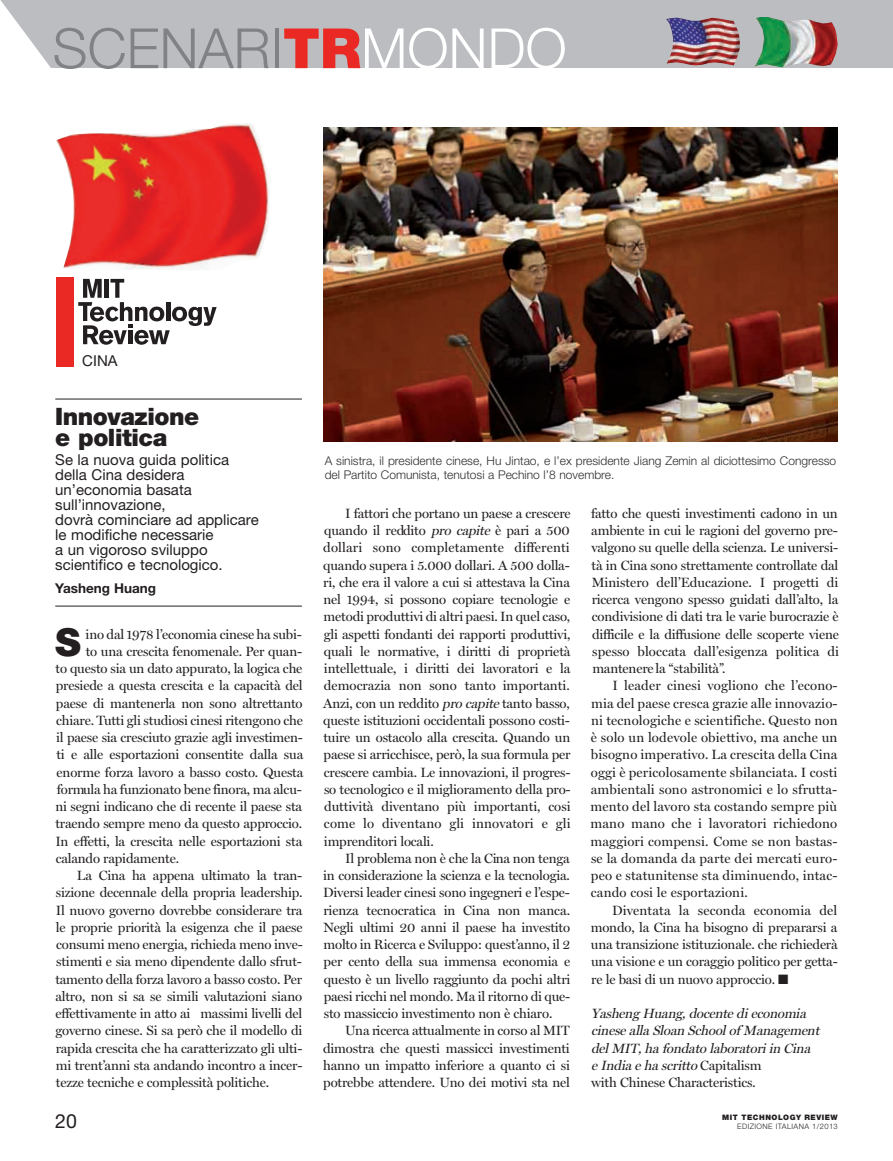
<style>
.page{position:relative;width:893px;height:1161px;background:#fff}
.page>*{position:absolute;margin:0;border:0;box-sizing:border-box;transform-origin:0 0}
.t1{font:300 55.5px "Helvetica Neue LT Std";color:#808285}
.t2{font:900 38.55px "Helvetica Neue LT Std";color:#231f20}
.t3{font:900 24px/21px "Helvetica Neue LT Std";letter-spacing:-.02em;color:#231f20}
.t4{font:19.5px "Helvetica Neue LT Std";color:#231f20}
.t5{font:15px/15px "Helvetica Neue LT Std";color:#231f20}
.t6{font:13.5px/17.2px "Miller Display";letter-spacing:-.01em;color:#231f20;text-align:justify}
.t7{font:italic 13.5px/17.2px "Miller Display";letter-spacing:-.01em;color:#231f20}
.t8{font:700 13.5px "Helvetica Neue LT Std";color:#231f20}
.t9{font:300 12px/13.5px "Helvetica Neue LT Std";color:#2f2d2c}
.t10{font:300 7.5px "Helvetica Neue LT Std";letter-spacing:.055em;color:#231f20}
.t11{font:900 7.5px "Helvetica Neue LT Std";letter-spacing:.065em;color:#231f20}
.s1{font-weight:900;color:#ea2924}
.s2{color:#fff}
.s3{font-style:italic}
.s4{font-style:normal}
</style>
<div class="page">
<hr style="left:55px;top:399px;width:247px;height:1px;background:#231f20">
<hr style="left:55px;top:606px;width:247px;height:1px;background:#231f20">
<div style="left:0;top:0;width:893px;height:68px;background:#bcbdc0"></div>
<svg style="left:0;top:0;width:51px;height:68px"></svg>
<img style="left:666px;top:18px;width:74px;height:47px">
<img style="left:754px;top:17px;width:84px;height:50px">
<img style="left:56px;top:123px;width:213px;height:147px">
<div style="left:56px;top:277px;width:17px;height:89px;background:#ea2924"></div>
<svg style="left:78px;top:279px;width:139px;height:66px"></svg>
<img style="left:323px;top:128px;width:515px;height:313px">
<h1 class="t1" style="left:53px;top:29px;width:516px">SCENARI<span class="s1">TR</span><span class="s2">MONDO</span></h1>
<p class="t5" style="left:82px;top:355px;width:37px">CINA</p>
<h3 class="t3" style="left:55px;top:408px;width:146px">Innovazione e politica</h3>
<p class="t5" style="left:55px;top:454px;width:205px">Se la nuova guida politica della Cina desidera un’economia basata sull’innovazione,<br>dovrà cominciare ad applicare le modifiche necessarie<br>a un vigoroso sviluppo scientifico e tecnologico.</p>
<p class="t8" style="left:55px;top:583px;width:102px">Yasheng Huang</p>
<h2 class="t2" style="left:55px;top:628px;width:27px">S</h2>
<p class="t6" style="left:86px;top:625px;width:218px">ino dal 1978 l’economia cinese ha subi-</p>
<p class="t6" style="left:86px;top:642px;width:218px">to una crescita fenomenale. Per quan-</p>
<p class="t6" style="left:56px;top:660px;width:248px">to questo sia un dato appurato, la logica che</p>
<p class="t6" style="left:56px;top:677px;width:248px">presiede a questa crescita e la capacità del</p>
<p class="t6" style="left:56px;top:694px;width:248px">paese di mantenerla non sono altrettanto</p>
<p class="t6" style="left:56px;top:711px;width:248px">chiare. Tutti gli studiosi cinesi ritengono che</p>
<p class="t6" style="left:56px;top:729px;width:248px">il paese sia cresciuto grazie agli investimen-</p>
<p class="t6" style="left:56px;top:746px;width:248px">ti e alle esportazioni consentite dalla sua</p>
<p class="t6" style="left:57px;top:763px;width:248px">enorme forza lavoro a basso costo. Questa</p>
<p class="t6" style="left:57px;top:780px;width:247px">formula ha funzionato bene finora, ma alcu-</p>
<p class="t6" style="left:55px;top:798px;width:248px">ni segni indicano che di recente il paese sta</p>
<p class="t6" style="left:55px;top:815px;width:248px">traendo sempre meno da questo approccio.</p>
<p class="t6" style="left:56px;top:832px;width:248px">In effetti, la crescita nelle esportazioni sta</p>
<p class="t6" style="left:56px;top:849px;width:125px">calando rapidamente.</p>
<p class="t6" style="left:77px;top:867px;width:227px">La Cina ha appena ultimato la tran-</p>
<p class="t6" style="left:56px;top:884px;width:248px">sizione decennale della propria leadership.</p>
<p class="t6" style="left:56px;top:901px;width:248px">Il nuovo governo dovrebbe considerare tra</p>
<p class="t6" style="left:56px;top:918px;width:248px">le proprie priorità la esigenza che il paese</p>
<p class="t6" style="left:56px;top:936px;width:248px">consumi meno energia, richieda meno inve-</p>
<p class="t6" style="left:56px;top:953px;width:247px">stimenti e sia meno dipendente dallo sfrut-</p>
<p class="t6" style="left:55px;top:970px;width:248px">tamento della forza lavoro a basso costo. Per</p>
<p class="t6" style="left:55px;top:987px;width:248px">altro, non si sa se simili valutazioni siano</p>
<p class="t6" style="left:56px;top:1005px;width:248px">effettivamente in atto ai massimi livelli del</p>
<p class="t6" style="left:56px;top:1022px;width:248px">governo cinese. Si sa però che il modello di</p>
<p class="t6" style="left:56px;top:1039px;width:248px">rapida crescita che ha caratterizzato gli ulti-</p>
<p class="t6" style="left:56px;top:1056px;width:248px">mi trent’anni sta andando incontro a incer-</p>
<p class="t6" style="left:56px;top:1074px;width:215px">tezze tecniche e complessità politiche.</p>
<p class="t9" style="left:325px;top:455px;width:513px">A sinistra, il presidente cinese, Hu Jintao, e l’ex presidente Jiang Zemin al diciottesimo Congresso del Partito Comunista, tenutosi a Pechino l’8 novembre.</p>
<p class="t6" style="left:323px;top:504px;width:249px;text-indent:22px">I fattori che portano un paese a crescere quando il reddito <span class="s3">pro capite</span> è pari a 500 dollari sono completamente differenti quando supera i 5.000 dollari. A 500 dolla&shy;ri, che era il valore a cui si attestava la Cina nel 1994, si possono copiare tecnologie e metodi produttivi di altri paesi. In quel caso, gli aspetti fondanti dei rapporti produttivi, quali le normative, i diritti di proprietà intellettuale, i diritti dei lavoratori e la democrazia non sono tanto importanti.<br>Anzi, con un reddito <span class="s3">pro capite</span>tanto basso, queste istituzioni occidentali possono costi&shy;tuire un ostacolo alla crescita. Quando un paese si arricchisce, però, la sua formula per crescere cambia. Le innovazioni, il progres&shy;so tecnologico e il miglioramento della pro&shy;duttività diventano più importanti, cosi come lo diventano gli innovatori e gli imprenditori locali.</p>
<p class="t6" style="left:323px;top:849px;width:249px;text-indent:22px">Il problema non è che la Cina non tenga in considerazione la scienza e la tecnologia.<br>Diversi leader cinesi sono ingegneri e l’espe&shy;rienza tecnocratica in Cina non manca.<br>Negli ultimi 20 anni il paese ha investito molto in Ricerca e Sviluppo: quest’anno, il 2 per cento della sua immensa economia e questo è un livello raggiunto da pochi altri paesi ricchi nel mondo. Ma il ritorno di que&shy;sto massiccio investimento non è chiaro.</p>
<p class="t6" style="left:323px;top:1022px;width:248px;text-indent:22px">Una ricerca attualmente in corso al MIT dimostra che questi massicci investimenti hanno un impatto inferiore a quanto ci si potrebbe attendere. Uno dei motivi sta nel</p>
<p class="t6" style="left:591px;top:504px;width:249px">fatto che questi investimenti cadono in un ambiente in cui le ragioni del governo pre&shy;valgono su quelle della scienza. Le universi&shy;tà in Cina sono strettamente controllate dal Ministero dell’Educazione. I progetti di ricerca vengono spesso guidati dall’alto, la condivisione di dati tra le varie burocrazie è difficile e la diffusione delle scoperte viene spesso bloccata dall’esigenza politica di mantenere la “stabilità”.</p>
<p class="t6" style="left:590px;top:677px;width:249px;text-indent:22px">I leader cinesi vogliono che l’econo&shy;mia del paese cresca grazie alle innovazio&shy;ni tecnologiche e scientifiche. Questo non è solo un lodevole obiettivo, ma anche un bisogno imperativo. La crescita della Cina oggi è pericolosamente sbilanciata. I costi ambientali sono astronomici e lo sfrutta&shy;mento del lavoro sta costando sempre più mano mano che i lavoratori richiedono maggiori compensi. Come se non bastas&shy;se la domanda da parte dei mercati euro&shy;peo e statunitense sta diminuendo, intac&shy;cando cosi le esportazioni.</p>
<p class="t6" style="left:591px;top:901px;width:249px;text-indent:21px">Diventata la seconda economia del mondo, la Cina ha bisogno di prepararsi a una transizione istituzionale. che richiederà una visione e un coraggio politico per getta&shy;re le basi di un nuovo approccio. ■</p>
<p class="t7" style="left:591px;top:1005px;width:230px">Yasheng Huang, docente di economia cinese alla Sloan School of Management del MIT, ha fondato laboratori in Cina e India e ha scritto <span class="s4">Capitalism<br>with Chinese Characteristics</span>.</p>
<p class="t11" style="left:722px;top:1114px;width:117px">MIT TECHNOLOGY REVIEW</p>
<h3 class="t4" style="left:55px;top:1114px;width:23px">20</h3>
<p class="t10" style="left:737px;top:1123px;width:102px">EDIZIONE ITALIANA 1/2013</p>
</div>
